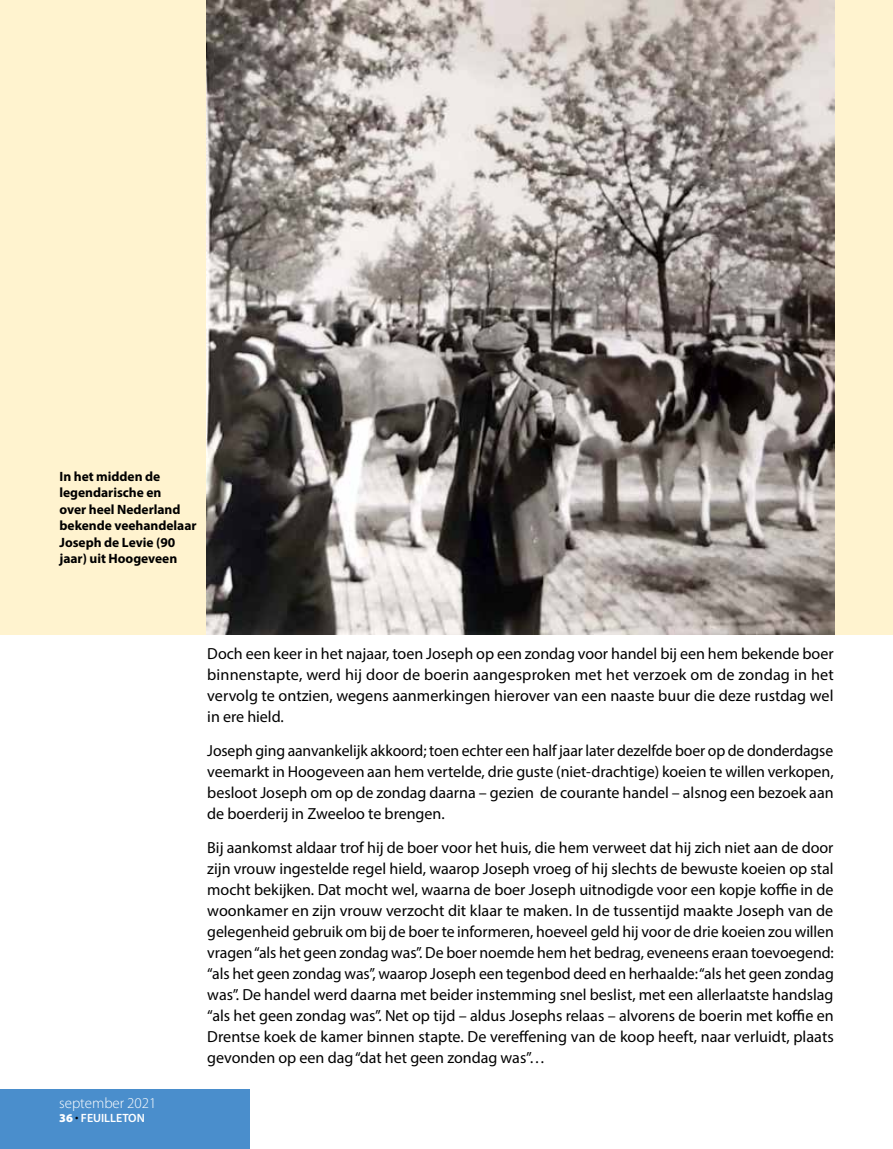
<style>
.page{position:relative;width:893px;height:1149px;background:#fff}
.page>*{position:absolute;margin:0;border:0;box-sizing:border-box;transform-origin:0 0}
.t1{font:16.05px/21px "Myriad Pro";color:#000;text-align:justify}
.t2{font:300 15px "Myriad Pro";color:#fff}
.t3{font:700 13.5px/16.5px "Myriad Pro";color:#000}
.t4{font:600 12px "Myriad Pro";color:#fff}
.s1{font-weight:900}
.s2{font-weight:900;color:#000}
</style>
<div class="page">
<div style="left:0;top:0;width:893px;height:634px;background:#fff3cf"></div>
<img style="left:207px;top:0;width:627px;height:634px">
<div style="left:0;top:1089px;width:249px;height:59px;background:#4a8ecc"></div>
<p class="t3" style="left:60px;top:467px;width:139px">In het midden de legendarische en<br>over heel Nederland bekende veehandelaar<br>Joseph de Levie (90 jaar) uit Hoogeveen</p>
<p class="t2" style="left:59px;top:1093px;width:99px">september 2021</p>
<p class="t4" style="left:59px;top:1109px;width:87px"><span class="s1">36</span> <span class="s2">·</span> FEUILLETON</p>
<p class="t1" style="left:207px;top:642px;width:628px">Doch een keer in het najaar, toen Joseph op een zondag voor handel bij een hem bekende boer binnenstapte, werd hij door de boerin aangesproken met het verzoek om de zondag in het vervolg te ontzien, wegens aanmerkingen hierover van een naaste buur die deze rustdag wel in ere hield.</p>
<p class="t1" style="left:207px;top:739px;width:628px">Joseph ging aanvankelijk akkoord; toen echter een half jaar later dezelfde boer op de donderdagse veemarkt in Hoogeveen aan hem vertelde, drie guste (niet-drachtige) koeien te willen verkopen, besloot Joseph om op de zondag daarna – gezien de courante handel – alsnog een bezoek aan de boerderij in Zweeloo te brengen.</p>
<p class="t1" style="left:207px;top:836px;width:628px">Bij aankomst aldaar trof hij de boer voor het huis, die hem verweet dat hij zich niet aan de door zijn vrouw ingestelde regel hield, waarop Joseph vroeg of hij slechts de bewuste koeien op stal mocht bekijken. Dat mocht wel, waarna de boer Joseph uitnodigde voor een kopje koffie in de woonkamer en zijn vrouw verzocht dit klaar te maken. In de tussentijd maakte Joseph van de gelegenheid gebruik om bij de boer te informeren, hoeveel geld hij voor de drie koeien zou willen vragen “als het geen zondag was”. De boer noemde hem het bedrag, eveneens eraan toevoegend: “als het geen zondag was”, waarop Joseph een tegenbod deed en herhaalde: “als het geen zondag was”. De handel werd daarna met beider instemming snel beslist, met een allerlaatste handslag “als het geen zondag was”. Net op tijd – aldus Josephs relaas – alvorens de boerin met koffie en Drentse koek de kamer binnen stapte. De vereffening van de koop heeft, naar verluidt, plaats gevonden op een dag “dat het geen zondag was”…</p>
</div>
